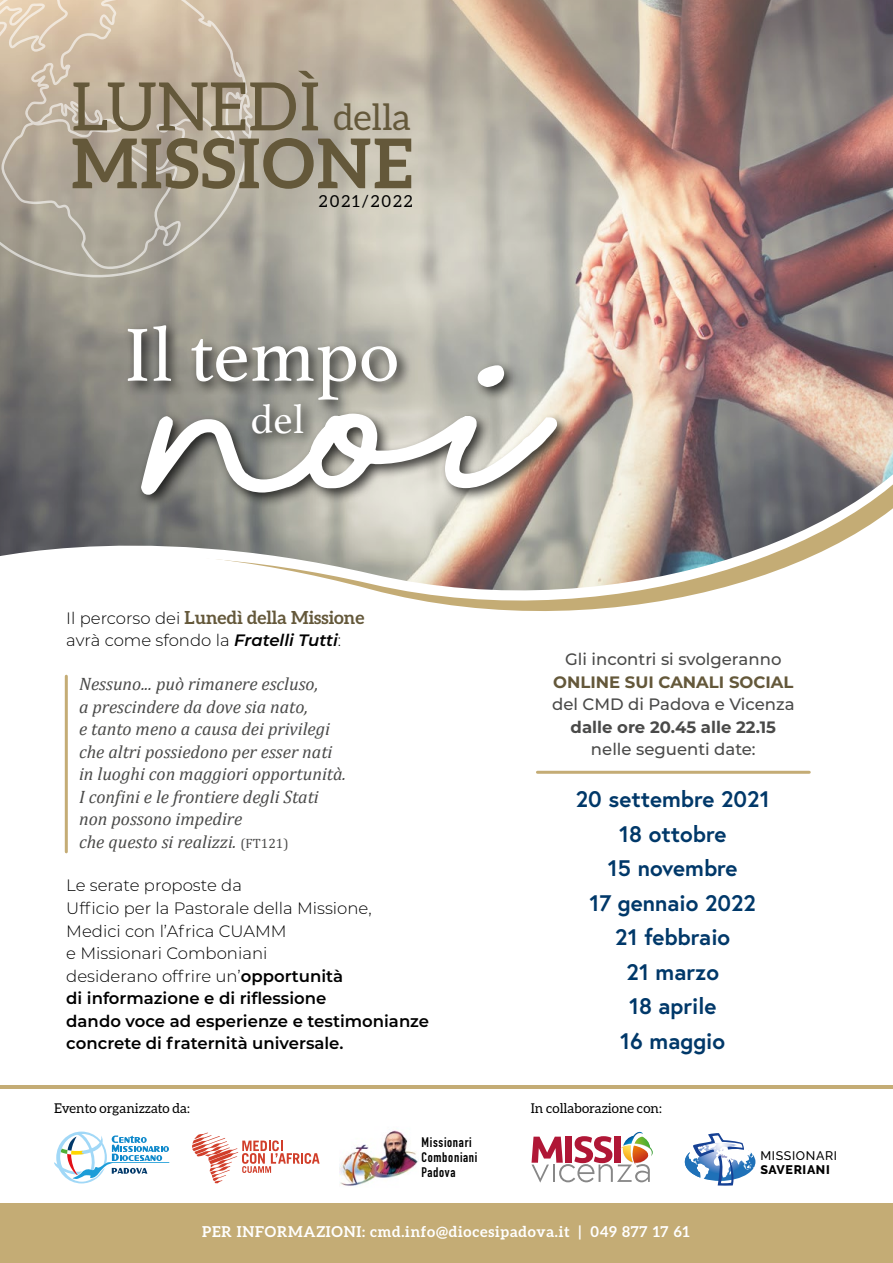
<style>
.page{position:relative;width:893px;height:1263px;background:#fff}
.page>*{position:absolute;margin:0;border:0;box-sizing:border-box;transform-origin:0 0}
.t1{font:78.9px "Athelas";color:#fff}
.t2{font:700 68.7px "Aleo";letter-spacing:.03em;color:#64583a}
.t3{font:66.9px "Aleo";color:#64583a}
.t4{font:41.4px "Athelas";color:#fff}
.t5{font:700 22.5px/34.5px "Europa";color:#003869;text-align:center}
.t6{font:italic 18px/22.5px "Cambria";color:#4a4a49}
.t7{font:700 18px "Aleo";color:#64583a}
.t8{font:300 16.5px/22.5px "Montserrat";color:#000}
.t9{font:500 16.5px "Montserrat";color:#4a4a49}
.t10{font:700 16.5px "Montserrat";color:#4a4a49}
.t11{font:700 16.5px "Montserrat";color:#64583a}
.t12{font:16.5px "Aleo";letter-spacing:.12em;color:#000}
.t13{font:700 15px "Aleo";letter-spacing:.05em;color:#fff}
.t14{font:700 13.65px/15px "DIN Condensed";letter-spacing:.05em;color:#000}
.t15{font:13.5px "Aleo";color:#000}
.t16{font:500 12.45px "Raleway";letter-spacing:.05em;color:#000}
.t17{font:800 12.45px "Raleway";letter-spacing:.05em;color:#000}
.s1{font-size:36.15px}
.s2{font-family:"Montserrat";font-weight:300;font-size:16.5px;color:#000}
.s3{font-weight:600;font-style:italic}
.s4{font-style:normal;font-size:13.5px}
.s5{font-weight:600}
</style>
<div class="page">
<img style="left:0;top:0;width:893px;height:391px">
<svg style="left:0;top:401px;width:893px;height:25px;background:#a8988f"></svg>
<svg style="left:0;top:426px;width:893px;height:348px"></svg>
<hr style="left:537px;top:771px;width:272px;height:3px;background:#c4ac75">
<div style="left:0;top:1204px;width:893px;height:59px;background:#c4ac75"></div>
<hr style="left:0;top:1086px;width:893px;height:3px;background:#c4ac75">
<svg style="left:54px;top:1131px;width:115px;height:52px"></svg>
<img style="left:339px;top:1130px;width:79px;height:56px">
<svg style="left:192px;top:1133px;width:128px;height:50px"></svg>
<svg style="left:531px;top:1132px;width:122px;height:51px"></svg>
<svg style="left:685px;top:1133px;width:70px;height:53px"></svg>
<div style="left:123px;top:320px;width:449px;height:189px;background:#000;opacity:.75"></div>
<svg style="left:141px;top:365px;width:416px;height:130px"></svg>
<hr style="left:65px;top:676px;width:3px;height:176px;background:#c4ac75">
<svg style="left:0;top:0;width:253px;height:277px;background:#bdb19f"></svg>
<h3 class="t3" style="left:71px;top:69px;width:341px">LUNEDÌ <span class="s1">della</span></h3>
<h2 class="t2" style="left:71px;top:124px;width:343px">MISSIONE</h2>
<p class="t12" style="left:319px;top:192px;width:95px">2021/2022</p>
<h1 class="t1" style="left:124px;top:292px;width:277px">Il tempo</h1>
<h3 class="t4" style="left:251px;top:386px;width:55px">del</h3>
<p class="t7" style="left:66px;top:607px;width:300px"><span class="s2">Il percorso dei</span> Lunedì della Missione</p>
<p class="t8" style="left:66px;top:629px;width:276px">avrà come sfondo la <span class="s3">Fratelli Tutti</span>:</p>
<p class="t6" style="left:79px;top:672px;width:268px">Nessuno... può rimanere escluso,<br>a prescindere da dove sia nato,<br>e tanto meno a causa dei privilegi che altri possiedono per esser nati in luoghi con maggiori opportunità.<br>I confini e le frontiere degli Stati non possono impedire<br>che questo si realizzi. <span class="s4">(FT121)</span></p>
<p class="t8" style="left:66px;top:874px;width:364px">Le serate proposte da<br>Ufficio per la Pastorale della Missione,<br>Medici con l’Africa CUAMM<br>e Missionari Comboniani<br>desiderano offrire un’<span class="s5">opportunità<br>di informazione e di riflessione<br>dando voce ad esperienze e testimonianze concrete di fraternità universale.</span></p>
<p class="t9" style="left:565px;top:648px;width:218px">Gli incontri si svolgeranno</p>
<p class="t11" style="left:553px;top:670px;width:242px">ONLINE SUI CANALI SOCIAL</p>
<p class="t9" style="left:552px;top:693px;width:244px">del CMD di Padova e Vicenza</p>
<p class="t10" style="left:571px;top:715px;width:207px">dalle ore 20.45 alle 22.15</p>
<p class="t9" style="left:591px;top:738px;width:166px">nelle seguenti date:</p>
<h3 class="t5" style="left:576px;top:782px;width:195px">20 settembre 2021<br>18 ottobre<br>15 novembre<br>17 gennaio 2022<br>21 febbraio<br>21 marzo<br>18 aprile<br>16 maggio</h3>
<p class="t15" style="left:54px;top:1101px;width:137px">Evento organizzato da:</p>
<p class="t15" style="left:531px;top:1101px;width:133px">In collaborazione con:</p>
<p class="t14" style="left:421px;top:1134px;width:58px">Missionari<br>Comboniani<br>Padova</p>
<p class="t13" style="left:202px;top:1222px;width:489px">PER INFORMAZIONI: cmd.info@diocesipadova.it | 049 877 17 61</p>
<p class="t16" style="left:760px;top:1148px;width:78px">MISSIONARI</p>
<p class="t17" style="left:760px;top:1162px;width:71px">SAVERIANI</p>
</div>
